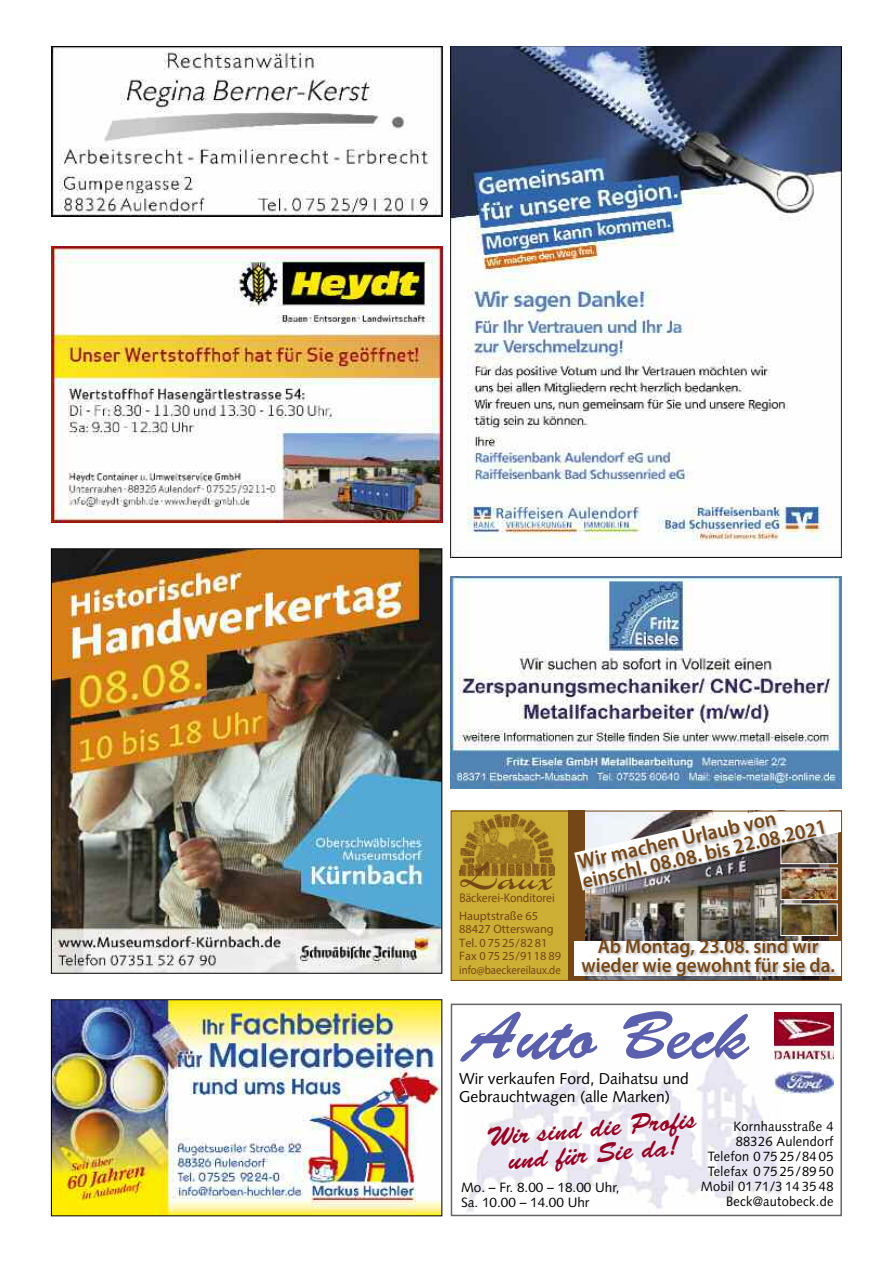
<style>
.page{position:relative;width:893px;height:1263px;background:#fff}
.page>*{position:absolute;margin:0;border:0;box-sizing:border-box;transform-origin:0 0}
.t1{font:67.5px "Brush Script";color:#5a60ad}
.t2{font:45.15px "Charme";color:#754616;scale:1.05 1}
.t3{font:27px/25.5px "Brush Script";color:#970023;text-align:center}
.t4{font:600 21px/19.5px "Myriad Pro";color:#754616;scale:.95 1}
.t5{font:600 20.25px/19.5px "Myriad Pro";color:#754616;text-align:center;scale:.95 1}
.t6{font:15.75px/18px "Syntax";color:#000}
.t7{font:13.5px/15px "Syntax";letter-spacing:.02em;color:#000;text-align:right;scale:.95 1}
.t8{font:13.5px/15px "Syntax";color:#000}
.t9{font:12.6px "Myriad Pro";color:#754616;scale:.92 1}
.t10{font:12.3px/13.5px "Myriad Pro";color:#754616}
.t11{font:12px "Myriad Pro";color:#754616;scale:.9 1}
</style>
<div class="page">
<img style="left:467px;top:1043px;width:314px;height:169px">
<div style="left:451px;top:1003px;width:391px;height:213px;border:2px solid #666"></div>
<svg style="left:774px;top:1069px;width:59px;height:28px"></svg>
<img style="left:774px;top:1071px;width:59px;height:22px">
<div style="left:774px;top:1012px;width:59px;height:53px;background:#fff"></div>
<img style="left:774px;top:1012px;width:59px;height:48px">
<img style="left:451px;top:47px;width:391px;height:510px">
<img style="left:451px;top:576px;width:391px;height:213px">
<img style="left:51px;top:246px;width:391px;height:277px">
<img style="left:53px;top:1001px;width:387px;height:213px">
<div style="left:51px;top:999px;width:391px;height:217px;border:1px solid #000"></div>
<img style="left:53px;top:550px;width:387px;height:422px">
<div style="left:451px;top:811px;width:117px;height:170px;background:#ceaf35"></div>
<img style="left:459px;top:815px;width:96px;height:61px">
<img style="left:560px;top:760px;width:283px;height:171px">
<img style="left:782px;top:906px;width:54px;height:25px">
<img style="left:568px;top:931px;width:275px;height:50px">
<div style="left:451px;top:811px;width:391px;height:170px;border:1px solid #754616"></div>
<img style="left:51px;top:47px;width:391px;height:170px">
<h2 class="t2" style="left:461px;top:862px;width:90px">Laux</h2>
<p class="t9" style="left:459px;top:893px;width:105px">Bäckerei-Konditorei</p>
<p class="t10" style="left:459px;top:910px;width:103px">Hauptstraße 65<br>88427 Otterswang<br>Tel. 0 75 25/82 81<br>Fax 0 75 25/9118 89</p>
<p class="t11" style="left:459px;top:965px;width:114px">info@baeckereilaux.de</p>
<h3 class="t4" style="left:576px;top:855px;width:265px;rotate:-13deg">Wir machen Urlaub von einschl. 08.08. bis 22.08.2021</h3>
<h3 class="t5" style="left:581px;top:938px;width:268px">Ab Montag, 23.08. sind wir wieder wie gewohnt für sie da.</h3>
<h1 class="t1" style="left:465px;top:1010px;width:285px">Auto Beck</h1>
<p class="t6" style="left:459px;top:1071px;width:231px">Wir verkaufen Ford, Daihatsu und<br>Gebrauchtwagen (alle Marken)</p>
<h3 class="t3" style="left:486px;top:1127px;width:212px;rotate:-5deg">Wir sind die Profis und für Sie da!</h3>
<p class="t7" style="left:701px;top:1120px;width:141px">Kornhausstraße 4<br>88326 Aulendorf<br>Telefon 0 75 25/84 05<br>Telefax 0 75 25/89 50<br>Mobil 01 71/3 14 35 48<br>Beck@autobeck.de</p>
<p class="t8" style="left:461px;top:1181px;width:160px">Mo. – Fr. 8.00 – 18.00 Uhr,<br>Sa. 10.00 – 14.00 Uhr</p>
</div>
